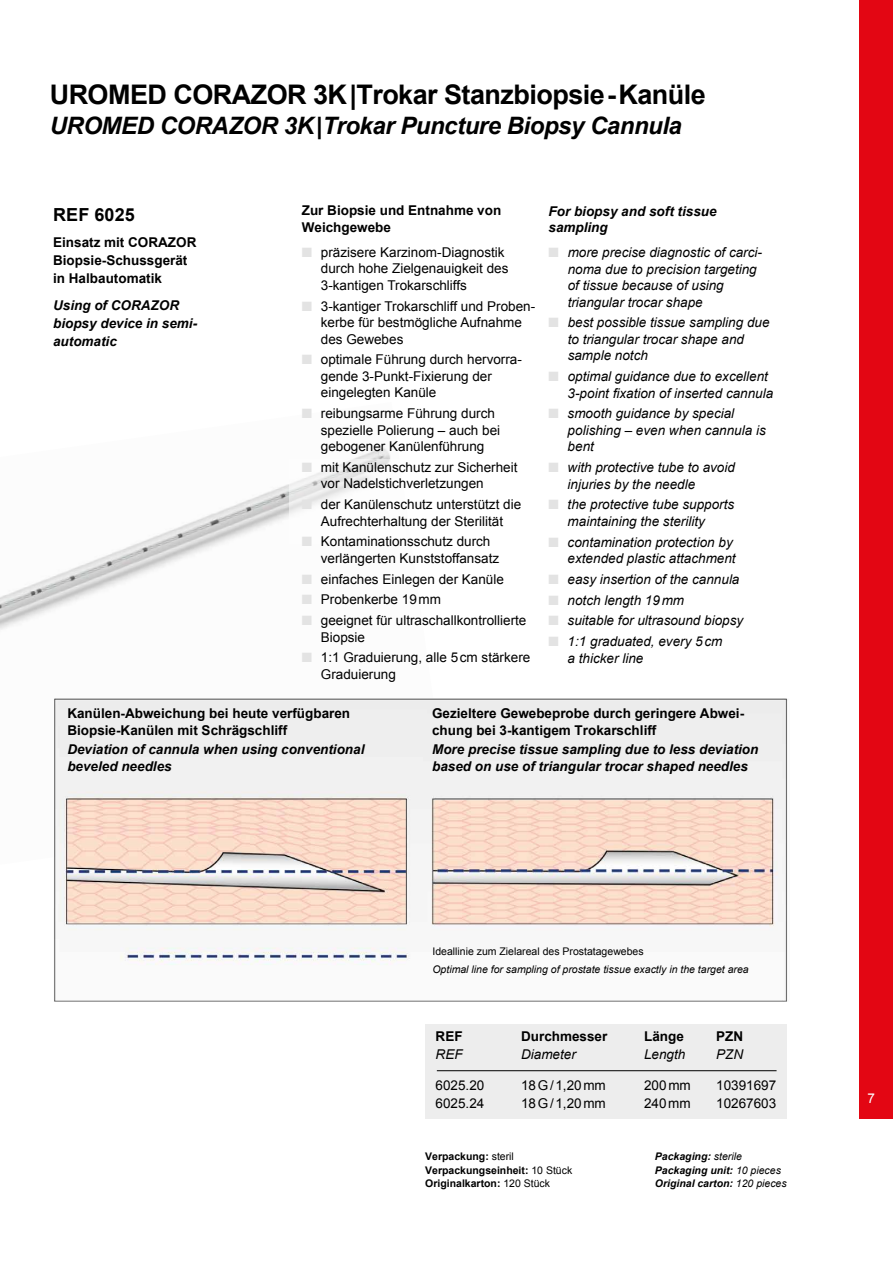
<style>
.page{position:relative;width:893px;height:1263px;background:#fff}
.page>*{position:absolute;margin:0;border:0;box-sizing:border-box;transform-origin:0 0}
.t1{font:700 27px "Arial";letter-spacing:-.02em;color:#000}
.t2{font:italic 700 24px "Arial";letter-spacing:-.02em;color:#000}
.t3{font:700 18px "Arial";letter-spacing:.005em;color:#000}
.t4{font:13.5px/16.5px "Arial";color:#000}
.t5{font:italic 13.5px/16.5px "Arial";color:#000}
.t6{font:700 13.5px/16.5px "Arial";color:#000}
.t7{font:italic 700 13.5px/16.5px "Arial";color:#000}
.t8{font:13.5px "Arial";color:#fff}
.t9{font:700 10.5px/13.5px "Arial";color:#000}
.t10{font:italic 700 10.5px/13.5px "Arial";color:#000}
.t11{font:italic 10.5px "Arial";color:#000}
.t12{font:10.5px "Arial";color:#000}
.s1{color:#e3e3e3}
.s2{font-weight:400}
</style>
<div class="page">
<img style="left:0;top:448px;width:391px;height:182px">
<div style="left:425px;top:1024px;width:362px;height:94px;background:#ededed"></div>
<hr style="left:437px;top:1070px;width:339px;height:1px;background:#000">
<svg style="left:289px;top:459px;width:102px;height:84px"></svg>
<div style="left:859px;top:0;width:34px;height:1118px;background:#e30613"></div>
<img style="left:54px;top:698px;width:734px;height:303px">
<h1 class="t1" style="left:50px;top:77px;width:657px">UROMED CORAZOR 3K|Trokar Stanzbiopsie-Kanüle</h1>
<h2 class="t2" style="left:50px;top:110px;width:634px">UROMED CORAZOR 3K|Trokar Puncture Biopsy Cannula</h2>
<h3 class="t3" style="left:53px;top:203px;width:83px">REF 6025</h3>
<p class="t6" style="left:53px;top:234px;width:145px;line-height:18px">Einsatz mit CORAZOR<br>Biopsie-Schussgerät in Halbautomatik</p>
<p class="t7" style="left:53px;top:297px;width:146px;line-height:18px">Using of CORAZOR biopsy device in semi&shy;automatic</p>
<p class="t6" style="left:302px;top:203px;width:201px">Zur Biopsie und Entnahme von<br>Weichgewebe</p>
<p class="t4" style="left:321px;top:244px;width:189px;text-indent:-19px"><span class="s1">■</span> präzisere Karzinom-Diagnostik durch hohe Zielgenauigkeit des<br>3-kantigen Trokarschliffs</p>
<p class="t4" style="left:321px;top:298px;width:216px;text-indent:-19px"><span class="s1">■</span> 3-kantiger Trokarschliff und Proben&shy;kerbe für bestmögliche Aufnahme des Gewebes</p>
<p class="t4" style="left:321px;top:352px;width:203px;text-indent:-19px"><span class="s1">■</span> optimale Führung durch hervorra&shy;gende 3-Punkt-Fixierung der eingelegten Kanüle</p>
<p class="t4" style="left:321px;top:405px;width:181px;text-indent:-19px"><span class="s1">■</span> reibungsarme Führung durch spezielle Polierung – auch bei gebogener Kanülenführung</p>
<p class="t4" style="left:321px;top:459px;width:198px;text-indent:-19px"><span class="s1">■</span> mit Kanülenschutz zur Sicherheit vor Nadelstichverletzungen</p>
<p class="t4" style="left:302px;top:496px;width:221px;text-align:center"><span class="s1">■</span> der Kanülenschutz unterstützt die<br>Aufrechterhaltung der Sterilität</p>
<p class="t4" style="left:321px;top:534px;width:180px;text-indent:-19px"><span class="s1">■</span> Kontaminationsschutz durch verlängerten Kunststoffansatz</p>
<p class="t4" style="left:302px;top:571px;width:204px"><span class="s1">■</span> einfaches Einlegen der Kanüle</p>
<p class="t4" style="left:302px;top:592px;width:141px"><span class="s1">■</span> Probenkerbe 19mm</p>
<p class="t4" style="left:321px;top:612px;width:207px;text-indent:-19px"><span class="s1">■</span> geeignet für ultraschallkontrollierte<br>Biopsie</p>
<p class="t4" style="left:321px;top:650px;width:211px;text-indent:-19px"><span class="s1">■</span> 1:1 Graduierung, alle 5cm stärkere<br>Graduierung</p>
<p class="t7" style="left:549px;top:203px;width:170px">For biopsy and soft tissue sampling</p>
<p class="t5" style="left:568px;top:244px;width:196px;text-indent:-19px"><span class="s1">■</span> more precise diagnostic of carci&shy;noma due to precision targeting of tissue because of using triangular trocar shape</p>
<p class="t5" style="left:568px;top:314px;width:203px;text-indent:-19px"><span class="s1">■</span> best possible tissue sampling due to triangular trocar shape and sample notch</p>
<p class="t5" style="left:568px;top:368px;width:207px;text-indent:-19px"><span class="s1">■</span> optimal guidance due to excellent<br>3-point fixation of inserted cannula</p>
<p class="t5" style="left:568px;top:405px;width:200px;text-indent:-19px"><span class="s1">■</span> smooth guidance by special polishing – even when cannula is bent</p>
<p class="t5" style="left:568px;top:459px;width:169px;text-indent:-19px"><span class="s1">■</span> with protective tube to avoid injuries by the needle</p>
<p class="t5" style="left:568px;top:496px;width:168px;text-indent:-19px"><span class="s1">■</span> the protective tube supports maintaining the sterility</p>
<p class="t5" style="left:548px;top:534px;width:189px;text-align:right"><span class="s1">■</span> contamination protection by extended plastic attachment</p>
<p class="t5" style="left:548px;top:571px;width:192px"><span class="s1">■</span> easy insertion of the cannula</p>
<p class="t5" style="left:548px;top:592px;width:137px"><span class="s1">■</span> notch length 19mm</p>
<p class="t5" style="left:548px;top:612px;width:196px"><span class="s1">■</span> suitable for ultrasound biopsy</p>
<p class="t5" style="left:568px;top:633px;width:156px;text-indent:-19px"><span class="s1">■</span> 1:1 graduated, every 5cm a thicker line</p>
<p class="t6" style="left:67px;top:706px;width:284px">Kanülen-Abweichung bei heute verfügbaren<br>Biopsie-Kanülen mit Schrägschliff</p>
<p class="t7" style="left:67px;top:742px;width:299px">Deviation of cannula when using conventional beveled needles</p>
<p class="t6" style="left:432px;top:706px;width:314px">Gezieltere Gewebeprobe durch geringere Abwei&shy;chung bei 3-kantigem Trokarschliff</p>
<p class="t7" style="left:432px;top:742px;width:328px">More precise tissue sampling due to less deviation based on use of triangular trocar shaped needles</p>
<p class="t12" style="left:432px;top:944px;width:213px">Ideallinie zum Zielareal des Prostatagewebes</p>
<p class="t11" style="left:432px;top:962px;width:318px">Optimal line for sampling of prostate tissue exactly in the target area</p>
<p class="t6" style="left:436px;top:1028px;width:28px">REF</p>
<p class="t6" style="left:521px;top:1028px;width:88px">Durchmesser</p>
<p class="t6" style="left:644px;top:1028px;width:41px">Länge</p>
<p class="t6" style="left:716px;top:1028px;width:28px">PZN</p>
<p class="t5" style="left:436px;top:1046px;width:29px">REF</p>
<p class="t5" style="left:521px;top:1046px;width:56px">Diameter</p>
<p class="t5" style="left:644px;top:1046px;width:43px">Length</p>
<p class="t5" style="left:716px;top:1046px;width:29px">PZN</p>
<p class="t4" style="left:436px;top:1077px;width:50px">6025.20</p>
<p class="t4" style="left:521px;top:1077px;width:86px">18G/1,20mm</p>
<p class="t4" style="left:644px;top:1077px;width:48px">200mm</p>
<p class="t4" style="left:716px;top:1077px;width:62px">10391697</p>
<p class="t4" style="left:436px;top:1095px;width:50px">6025.24</p>
<p class="t4" style="left:521px;top:1095px;width:86px">18G/1,20mm</p>
<p class="t4" style="left:644px;top:1095px;width:48px">240mm</p>
<p class="t4" style="left:716px;top:1095px;width:62px">10267603</p>
<p class="t8" style="left:867px;top:1089px;width:9px">7</p>
<p class="t9" style="left:425px;top:1150px;width:149px">Verpackung: <span class="s2">steril<br></span>Verpackungseinheit: <span class="s2">10 Stück<br></span>Originalkarton: <span class="s2">120 Stück</span></p>
<p class="t10" style="left:655px;top:1150px;width:133px">Packaging: <span class="s2">sterile<br></span>Packaging unit: <span class="s2">10 pieces<br></span>Original carton: <span class="s2">120 pieces</span></p>
</div>
